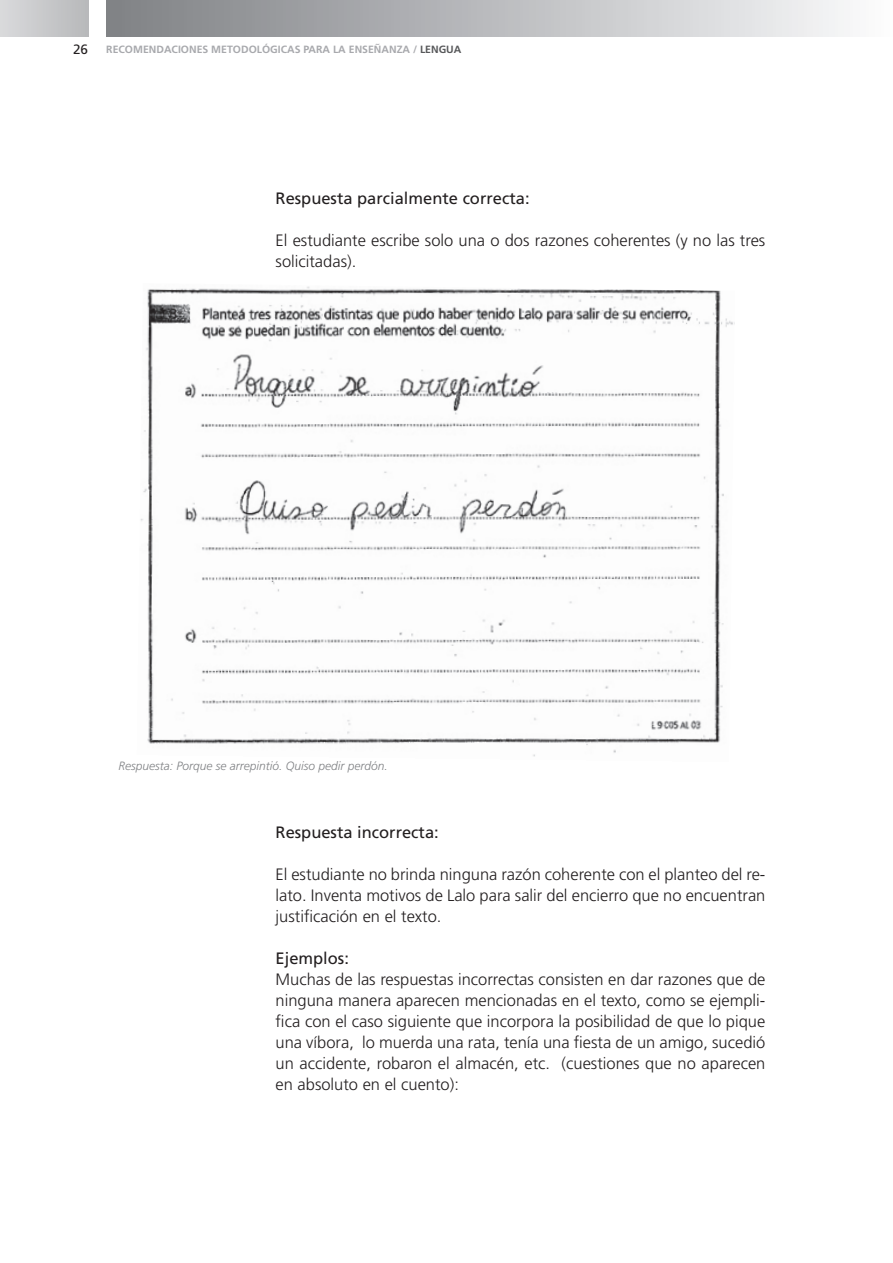
<style>
.page{position:relative;width:893px;height:1263px;background:#fff}
.page>*{position:absolute;margin:0;border:0;box-sizing:border-box;transform-origin:0 0}
.t1{font:300 16.5px/21px "Frutiger";color:#231f20;text-align:justify}
.t2{font:16.5px "Frutiger";color:#231f20}
.t3{font:13.5px "Frutiger";color:#231f20}
.t4{font:italic 300 12px "Frutiger";color:#808285}
.t5{font:700 10.5px "Frutiger";color:#a8a9ad}
.s1{color:#57585a}
</style>
<div class="page">
<div style="left:106px;top:0;width:787px;height:37px;background:linear-gradient(to right,#7e8084,#fbfbfc)"></div>
<div style="left:0;top:0;width:88px;height:37px;background:linear-gradient(to right,#d9dadc,#b8b9bb)"></div>
<img style="left:140px;top:286px;width:595px;height:471px">
<p class="t3" style="left:73px;top:41px;width:17px">26</p>
<p class="t5" style="left:106px;top:44px;width:357px">RECOMENDACIONES METODOLÓGICAS PARA LA ENSEÑANZA / <span class="s1">LENGUA</span></p>
<p class="t2" style="left:276px;top:189px;width:255px">Respuesta parcialmente correcta:</p>
<p class="t1" style="left:276px;top:230px;width:491px">El estudiante escribe solo una o dos razones coherentes (y no las tres solicitadas).</p>
<p class="t4" style="left:118px;top:759px;width:271px">Respuesta: Porque se arrepintió. Quiso pedir perdón.</p>
<p class="t2" style="left:276px;top:823px;width:165px">Respuesta incorrecta:</p>
<p class="t1" style="left:276px;top:864px;width:491px">El estudiante no brinda ninguna razón coherente con el planteo del re&shy;lato. Inventa motivos de Lalo para salir del encierro que no encuentran justificación en el texto.</p>
<p class="t2" style="left:276px;top:949px;width:75px">Ejemplos:</p>
<p class="t1" style="left:276px;top:969px;width:491px">Muchas de las respuestas incorrectas consisten en dar razones que de ninguna manera aparecen mencionadas en el texto, como se ejempli&shy;fica con el caso siguiente que incorpora la posibilidad de que lo pique una víbora, lo muerda una rata, tenía una fiesta de un amigo, sucedió un accidente, robaron el almacén, etc. (cuestiones que no aparecen en absoluto en el cuento):</p>
</div>
